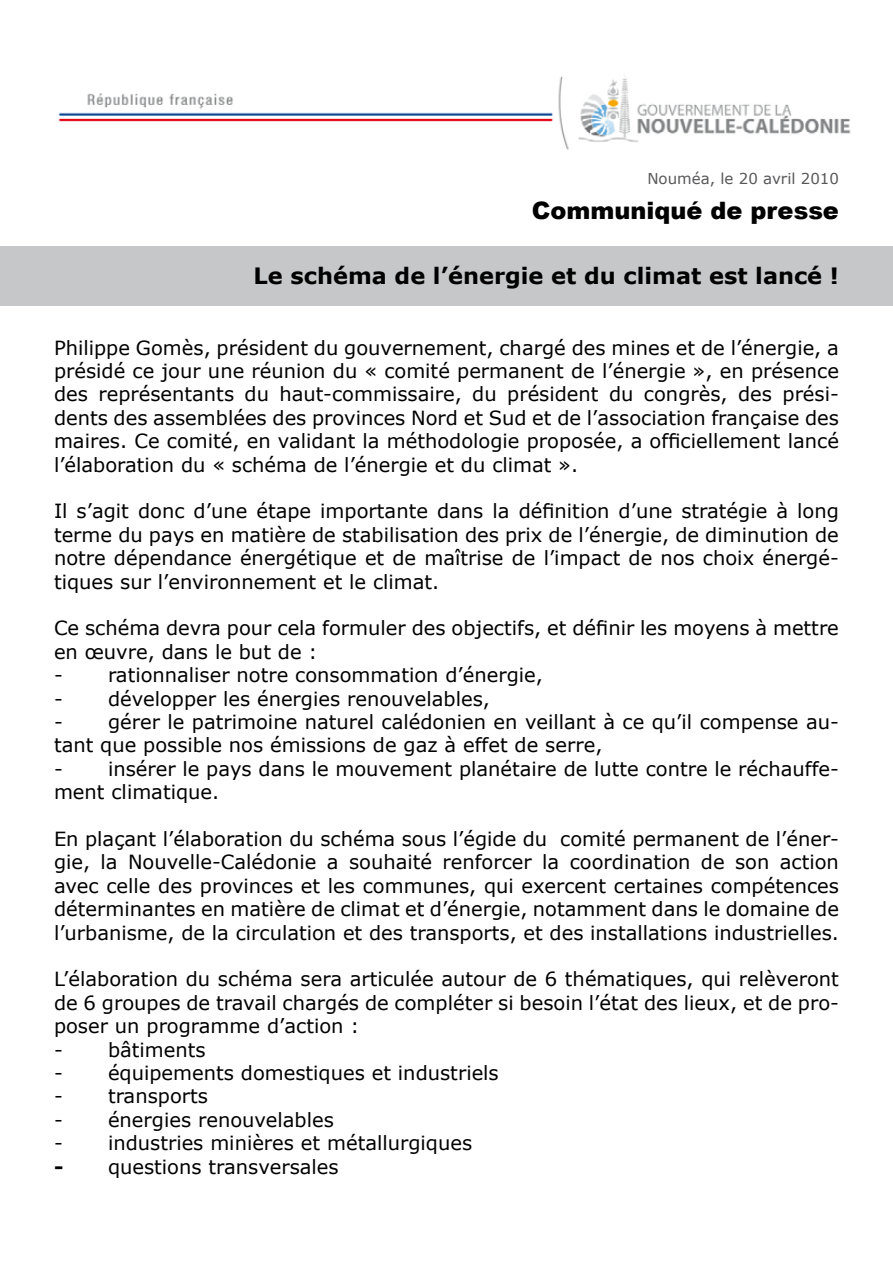
<style>
.page{position:relative;width:893px;height:1263px;background:#fff}
.page>*{position:absolute;margin:0;border:0;box-sizing:border-box;transform-origin:0 0}
.t1{font:900 24px "Arial";color:#000}
.t2{font:700 22.5px "Verdana";color:#000}
.t3{font:19.5px/23.4px "Verdana";color:#000;text-align:justify}
.t4{font:15px "Verdana";color:#58585a}
.s1{font-weight:700}
</style>
<div class="page">
<img style="left:58px;top:76px;width:793px;height:74px">
<div style="left:0;top:246px;width:893px;height:59px;background:#c6c7c8"></div>
<p class="t4" style="left:647px;top:169px;width:193px">Nouméa, le 20 avril 2010</p>
<p class="t1" style="left:532px;top:193px;width:309px">Communiqué de presse</p>
<p class="t2" style="left:254px;top:262px;width:587px">Le schéma de l’énergie et du climat est lancé !</p>
<p class="t3" style="left:54px;top:335px;width:786px">Philippe Gomès, président du gouvernement, chargé des mines et de l’énergie, a présidé ce jour une réunion du « comité permanent de l’énergie », en présence des représentants du haut-commissaire, du président du congrès, des prési&shy;dents des assemblées des provinces Nord et Sud et de l’association française des maires. Ce comité, en validant la méthodologie proposée, a officiellement lancé l’élaboration du « schéma de l’énergie et du climat ».</p>
<p class="t3" style="left:54px;top:499px;width:786px">Il s’agit donc d’une étape importante dans la définition d’une stratégie à long terme du pays en matière de stabilisation des prix de l’énergie, de diminution de notre dépendance énergétique et de maîtrise de l’impact de nos choix énergé&shy;tiques sur l’environnement et le climat.</p>
<p class="t3" style="left:54px;top:616px;width:786px">Ce schéma devra pour cela formuler des objectifs, et définir les moyens à mettre en œuvre, dans le but de :</p>
<p class="t3" style="left:54px;top:663px;width:490px">- rationnaliser notre consommation d’énergie,</p>
<p class="t3" style="left:54px;top:686px;width:437px">- développer les énergies renouvelables,</p>
<p class="t3" style="left:54px;top:710px;width:786px">- gérer le patrimoine naturel calédonien en veillant à ce qu’il compense au&shy;tant que possible nos émissions de gaz à effet de serre,</p>
<p class="t3" style="left:54px;top:756px;width:786px">- insérer le pays dans le mouvement planétaire de lutte contre le réchauffe&shy;ment climatique.</p>
<p class="t3" style="left:54px;top:827px;width:786px">En plaçant l’élaboration du schéma sous l’égide du comité permanent de l’éner&shy;gie, la Nouvelle-Calédonie a souhaité renforcer la coordination de son action avec celle des provinces et les communes, qui exercent certaines compétences déterminantes en matière de climat et d’énergie, notamment dans le domaine de l’urbanisme, de la circulation et des transports, et des installations industrielles.</p>
<p class="t3" style="left:54px;top:967px;width:786px">L’élaboration du schéma sera articulée autour de 6 thématiques, qui relèveront de 6 groupes de travail chargés de compléter si besoin l’état des lieux, et de pro&shy;poser un programme d’action :</p>
<p class="t3" style="left:54px;top:1037px;width:153px">- bâtiments</p>
<p class="t3" style="left:54px;top:1061px;width:446px">- équipements domestiques et industriels</p>
<p class="t3" style="left:54px;top:1084px;width:156px">- transports</p>
<p class="t3" style="left:54px;top:1107px;width:281px">- énergies renouvelables</p>
<p class="t3" style="left:54px;top:1131px;width:420px">- industries minières et métallurgiques</p>
<p class="t3" style="left:54px;top:1154px;width:286px"><span class="s1">-</span> questions transversales</p>
</div>
